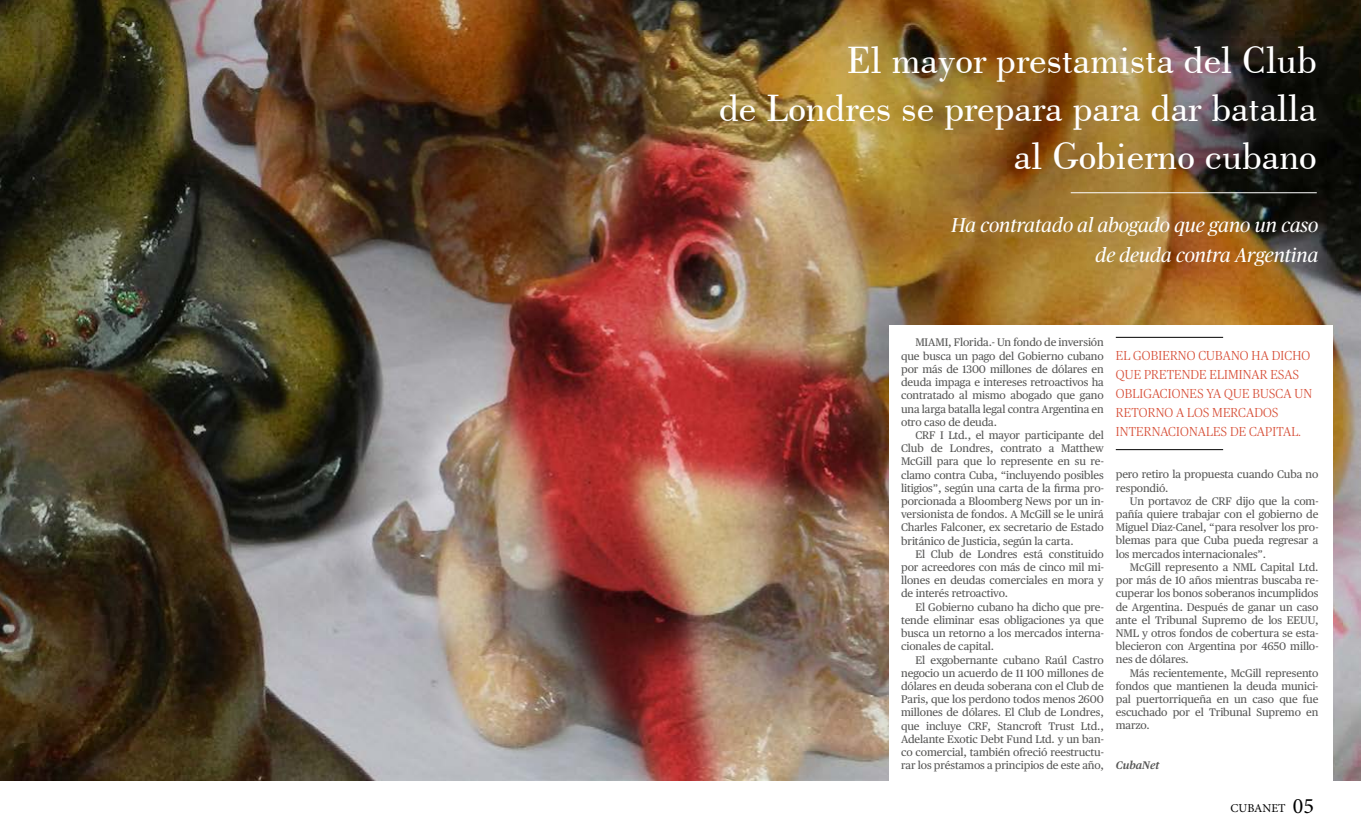
<style>
.page{position:relative;width:1361px;height:837px;background:#fff}
.page>*{position:absolute;margin:0;border:0;box-sizing:border-box;transform-origin:0 0}
.t1{font:40px/48px "Bodoni BT";color:#fff;text-align:right}
.t2{font:italic 20px/30px "Publico";color:#fff;text-align:right}
.t3{font:300 13px/19px "Publico";letter-spacing:.015em;color:#d74f38}
.t4{font:12px "Minion Pro";color:#000}
.t5{font:11px/13.2px "Publico Text";letter-spacing:-.01em;color:#575756;text-align:justify}
.t6{font:italic 600 11px "Publico Text";color:#575756}
.s1{font-size:22px}
</style>
<div class="page">
<img style="left:0;top:0;width:1361px;height:780px">
<div style="left:889px;top:326px;width:443px;height:467px;background:#fff"></div>
<hr style="left:1070px;top:192px;width:246px;height:1px;background:#fff">
<hr style="left:1116px;top:337px;width:107px;height:1px;background:#000">
<hr style="left:1116px;top:449px;width:107px;height:1px;background:#000">
<h1 class="t1" style="left:719px;top:35px;width:599px">El mayor prestamista del Club<br>de Londres se prepara para dar batalla al Gobierno cubano</h1>
<h2 class="t2" style="left:951px;top:210px;width:368px">Ha contratado al abogado que gano un caso de deuda contra Argentina</h2>
<p class="t5" style="left:901px;top:336px;width:204px;text-indent:14px">MIAMI, Florida.- Un fondo de inversión que busca un pago del Gobierno cubano por más de 1300 millones de dólares en deuda impaga e intereses retroactivos ha contratado al mismo abogado que gano una larga batalla legal contra Argentina en otro caso de deuda.</p>
<p class="t5" style="left:901px;top:428px;width:204px;text-indent:14px">CRF I Ltd., el mayor participante del Club de Londres, contrato a Matthew McGill para que lo represente en su re&shy;clamo contra Cuba, “incluyendo posibles litigios”, según una carta de la firma pro&shy;porcionada a Bloomberg News por un in&shy;versionista de fondos. A McGill se le unirá Charles Falconer, ex secretario de Estado británico de Justicia, según la carta.</p>
<p class="t5" style="left:901px;top:547px;width:204px;text-indent:14px">El Club de Londres está constituido por acreedores con más de cinco mil mi&shy;llones en deudas comerciales en mora y de interés retroactivo.</p>
<p class="t5" style="left:901px;top:600px;width:204px;text-indent:14px">El Gobierno cubano ha dicho que pre&shy;tende eliminar esas obligaciones ya que busca un retorno a los mercados interna&shy;cionales de capital.</p>
<p class="t5" style="left:901px;top:652px;width:204px;text-indent:14px">El exgobernante cubano Raúl Castro negocio un acuerdo de 11 100 millones de dólares en deuda soberana con el Club de Paris, que los perdono todos menos 2600 millones de dólares. El Club de Londres, que incluye CRF, Stancroft Trust Ltd., Adelante Exotic Debt Fund Ltd. y un ban&shy;co comercial, también ofreció reestructu&shy;rar los préstamos a principios de este año,</p>
<p class="t3" style="left:1116px;top:346px;width:198px">EL GOBIERNO CUBANO HA DICHO<br>QUE PRETENDE ELIMINAR ESAS<br>OBLIGACIONES YA QUE BUSCA UN<br>RETORNO A LOS MERCADOS<br>INTERNACIONALES DE CAPITAL.</p>
<p class="t5" style="left:1116px;top:468px;width:204px">pero retiro la propuesta cuando Cuba no respondió.</p>
<p class="t5" style="left:1116px;top:494px;width:204px;text-indent:14px">Un portavoz de CRF dijo que la com&shy;pañía quiere trabajar con el gobierno de Miguel Diaz-Canel, “para resolver los pro&shy;blemas para que Cuba pueda regresar a los mercados internacionales”.</p>
<p class="t5" style="left:1116px;top:560px;width:204px;text-indent:14px">McGill represento a NML Capital Ltd. por más de 10 años mientras buscaba re&shy;cuperar los bonos soberanos incumplidos de Argentina. Después de ganar un caso ante el Tribunal Supremo de los EEUU, NML y otros fondos de cobertura se esta&shy;blecieron con Argentina por 4650 millo&shy;nes de dólares.</p>
<p class="t5" style="left:1116px;top:666px;width:204px;text-indent:14px">Más recientemente, McGill represento fondos que mantienen la deuda munici&shy;pal puertorriqueña en un caso que fue escuchado por el Tribunal Supremo en marzo.</p>
<p class="t6" style="left:1116px;top:758px;width:45px">CubaNet</p>
<p class="t4" style="left:1230px;top:800px;width:85px">CUBANET <span class="s1">05</span></p>
</div>
